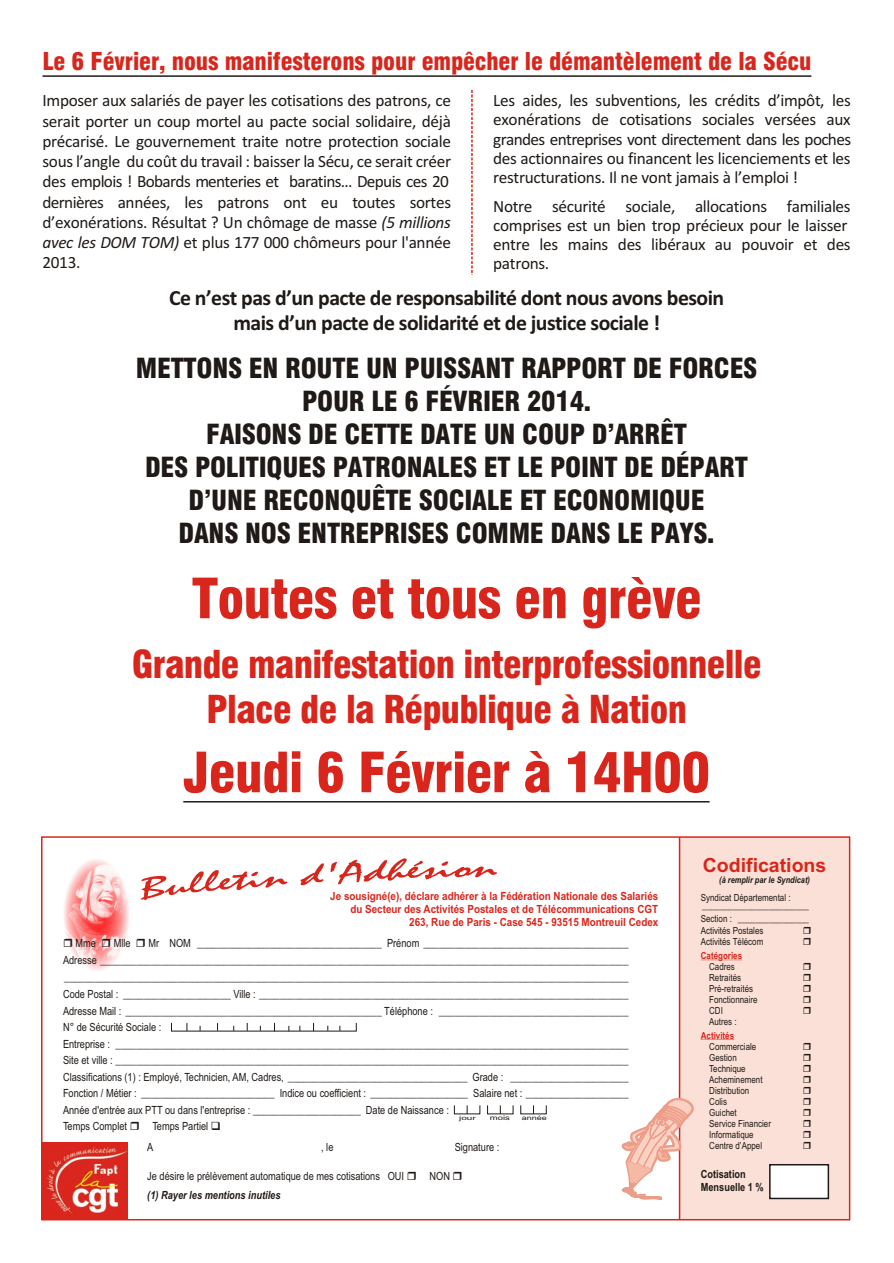
<style>
.page{position:relative;width:894px;height:1263px;background:#fff}
.page>*{position:absolute;margin:0;border:0;box-sizing:border-box;transform-origin:0 0}
.t1{font:54px "Swis 721 Blk Cn BT";letter-spacing:-.015em;color:#d9261c}
.t2{font:37.5px/45px "Swis 721 Blk Cn BT";letter-spacing:-.02em;color:#d9261c;text-align:center}
.t3{font:27px/33px "Swis 721 Blk Cn BT";letter-spacing:-.01em;color:#1f1a17;text-align:center}
.t4{font:24px "Swis 721 Blk Cn BT";letter-spacing:-.005em;color:#d9261c}
.t5{font:700 21.75px/25.5px "Calibri";letter-spacing:-.025em;color:#1f1a17;text-align:center}
.t6{font:700 19.5px "Arial";color:#d9261c}
.t7{font:17.25px/20.2px "Calibri";letter-spacing:-.02em;color:#1f1a17;text-align:justify}
.t8{font:11.25px/16.5px "Arial Narrow";color:#1f1a17}
.t9{font:700 11.25px/12.9px "Arial Narrow";color:#d9261c;text-align:right;scale:1.07 1}
.t10{font:italic 700 11.25px "Arial Narrow";color:#1f1a17}
.t11{font:700 11.25px/12.9px "Arial Narrow";color:#1f1a17}
.t12{font:9.75px/11.1px "Arial Narrow";color:#1f1a17}
.t13{font:700 9.75px "Arial Narrow";color:#d9261c}
.t14{font:italic 700 9px "Arial Narrow";color:#1f1a17}
.t15{font:6.6px "Arial";color:#1f1a17;scale:1.46 1}
.t16{font:6.3px "Arial";color:#1f1a17;scale:1.44 1}
.t17{font:6px "Arial Narrow";color:#1f1a17;scale:2.04 1}
.s1{font-style:italic}
</style>
<div class="page">
<img style="left:64px;top:859px;width:65px;height:112px">
<div style="left:680px;top:837px;width:170px;height:383px;background:#fae0d6"></div>
<svg style="left:141px;top:858px;width:356px;height:42px"></svg>
<hr style="left:701px;top:960px;width:41px;height:1px;background:#d9261c">
<hr style="left:701px;top:1039px;width:33px;height:1px;background:#d9261c">
<hr style="left:679px;top:837px;width:1px;height:383px;background:#d9261c">
<img style="left:44px;top:1142px;width:84px;height:75px">
<div style="left:41px;top:836px;width:809px;height:384px;border:2px solid #d9261c"></div>
<hr style="left:43px;top:75px;width:768px;height:2px;background:#1f1a17">
<svg style="left:471px;top:90px;width:2px;height:185px"></svg>
<hr style="left:183px;top:801px;width:527px;height:2px;background:#1f1a17">
<svg style="left:64px;top:939px;width:8px;height:8px"></svg>
<svg style="left:102px;top:939px;width:8px;height:8px"></svg>
<svg style="left:620px;top:1042px;width:210px;height:178px"></svg>
<h3 class="t4" style="left:43px;top:51px;width:771px">Le 6 Fé vrier, nous ma ni fes te rons pour em pê cher le dé man tè le ment de la Sécu</h3>
<p class="t7" style="left:43px;top:92px;width:410px">Imposer aux salariés de payer les cotisations des patrons, ce serait porter un coup mortel au pacte social solidaire, déjà précarisé. Le gouvernement traite notre protection sociale sous l’angle du coût du travail : baisser la Sécu, ce serait créer des emplois ! Bobards menteries et baratins... Depuis ces 20 dernières années, les patrons ont eu toutes sortes d’exonérations. Résultat ? Un chômage de masse <span class="s1">(5 millions avec les DOM TOM)</span> et plus 177 000 chômeurs pour l'année 2013.</p>
<p class="t7" style="left:493px;top:93px;width:359px;line-height:19px">Les aides, les subventions, les crédits d’impôt, les exonérations de cotisations sociales versées aux grandes entreprises vont directement dans les poches des actionnaires ou financent les licenciements et les restructurations. Il ne vont jamais à l’emploi !</p>
<h3 class="t7" style="left:493px;top:198px;width:359px;line-height:19px;text-align:left">Notre sécurité sociale, allocations familiales comprises est un bien trop précieux pour le laisser entre les mains des libéraux au pouvoir et des patrons.</h3>
<h3 class="t5" style="left:169px;top:287px;width:557px">Ce n’est pas d’un pacte de responsabilité dont nous avons besoin mais d’un pacte de solidarité et de justice sociale !</h3>
<h3 class="t3" style="left:136px;top:355px;width:623px">METTONS EN ROUTE UN PUISSANT RAPPORT DE FORCES POUR LE 6 FÉVRIER 2014.<br>FAISONS DE CETTE DATE UN COUP D’ARRÊT<br>DES POLITIQUES PATRONALES ET LE POINT DE DÉPART D’UNE RECONQUÊTE SOCIALE ET ECONOMIQUE<br>DANS NOS ENTREPRISES COMME DANS LE PAYS.</h3>
<h1 class="t1" style="left:192px;top:577px;width:512px">Tou tes et tous en grève</h1>
<h2 class="t2" style="left:132px;top:646px;width:631px">Grande ma ni fes ta tion in ter pro fes sion nelle<br>Place de la Ré pu blique à Na tion</h2>
<h1 class="t1" style="left:183px;top:751px;width:529px">Jeu di 6 Fé vrier à 14H00</h1>
<p class="t9" style="left:330px;top:891px;width:308px">Je sousigné(e), déclare adhérer à la Fédération Nationale des Salariés du Secteur des Activités Postales et de Télécommunications CGT<br>263, Rue de Paris - Case 545 - 93515 Montreuil Cedex</p>
<p class="t8" style="left:63px;top:936px;width:567px;text-align:right">Mr NOM ____________________________________ Prénom ________________________________________<br>Adresse _______________________________________________________________________________________________________</p>
<p class="t8" style="left:63px;top:970px;width:567px">______________________________________________________________________________________________________________ Code Postal : _____________________ Ville : ________________________________________________________________________ Adresse Mail : __________________________________________________ Téléphone : _____________________________________ N° de Sécurité Sociale :<br>Entreprise : ____________________________________________________________________________________________________ Site et ville : ____________________________________________________________________________________________________ Classifications (1) : Employé, Technicien, AM, Cadres, ___________________________________ Grade : _______________________ Fonction / Métier : __________________________ Indice ou coefficient : ___________________ Salaire net : ____________________ Année d'entrée aux PTT ou dans l'entreprise : _____________________ Date de Naissance :<br>Temps Complet</p>
<p class="t8" style="left:76px;top:936px;width:22px">Mme</p>
<p class="t8" style="left:114px;top:936px;width:18px">Mlle</p>
<p class="t17" style="left:459px;top:1115px;width:10px">jour</p>
<p class="t15" style="left:490px;top:1115px;width:15px">mois</p>
<p class="t16" style="left:522px;top:1115px;width:19px">année</p>
<p class="t8" style="left:147px;top:1117px;width:75px;line-height:20.9px;text-indent:5px">Temps Partiel ❑<br>A</p>
<p class="t8" style="left:321px;top:1140px;width:14px">, le</p>
<p class="t8" style="left:455px;top:1140px;width:46px">Signature :</p>
<p class="t8" style="left:147px;top:1168px;width:258px">Je désire le prélèvement automatique de mes cotisations OUI</p>
<p class="t8" style="left:430px;top:1168px;width:22px">NON</p>
<p class="t10" style="left:147px;top:1191px;width:135px">(1) Rayer les mentions inutiles</p>
<h3 class="t6" style="left:703px;top:858px;width:125px">Codifications</h3>
<p class="t14" style="left:719px;top:877px;width:92px">(à remplir par le Syndicat)</p>
<p class="t12" style="left:701px;top:894px;width:110px;line-height:8.2px">Syndicat Départemental : ________________________</p>
<p class="t12" style="left:701px;top:914px;width:110px;line-height:12.1px">Section : ________________<br>Activités Postales</p>
<p class="t12" style="left:701px;top:937px;width:64px">Activités Télécom</p>
<p class="t12" style="left:709px;top:962px;width:50px">Cadres<br>Retraités<br>Pré-retraités<br>Fonctionnaire<br>CDI<br>Autres :</p>
<p class="t12" style="left:709px;top:1041px;width:63px">Commerciale<br>Gestion<br>Technique<br>Acheminement<br>Distribution<br>Colis<br>Guichet<br>Service Financier<br>Informatique<br>Centre d’Appel</p>
<p class="t11" style="left:701px;top:1169px;width:65px">Cotisation<br>Mensuelle 1 %</p>
<p class="t13" style="left:701px;top:952px;width:43px">Catégories</p>
<p class="t13" style="left:701px;top:1032px;width:35px">Activités</p>
</div>
